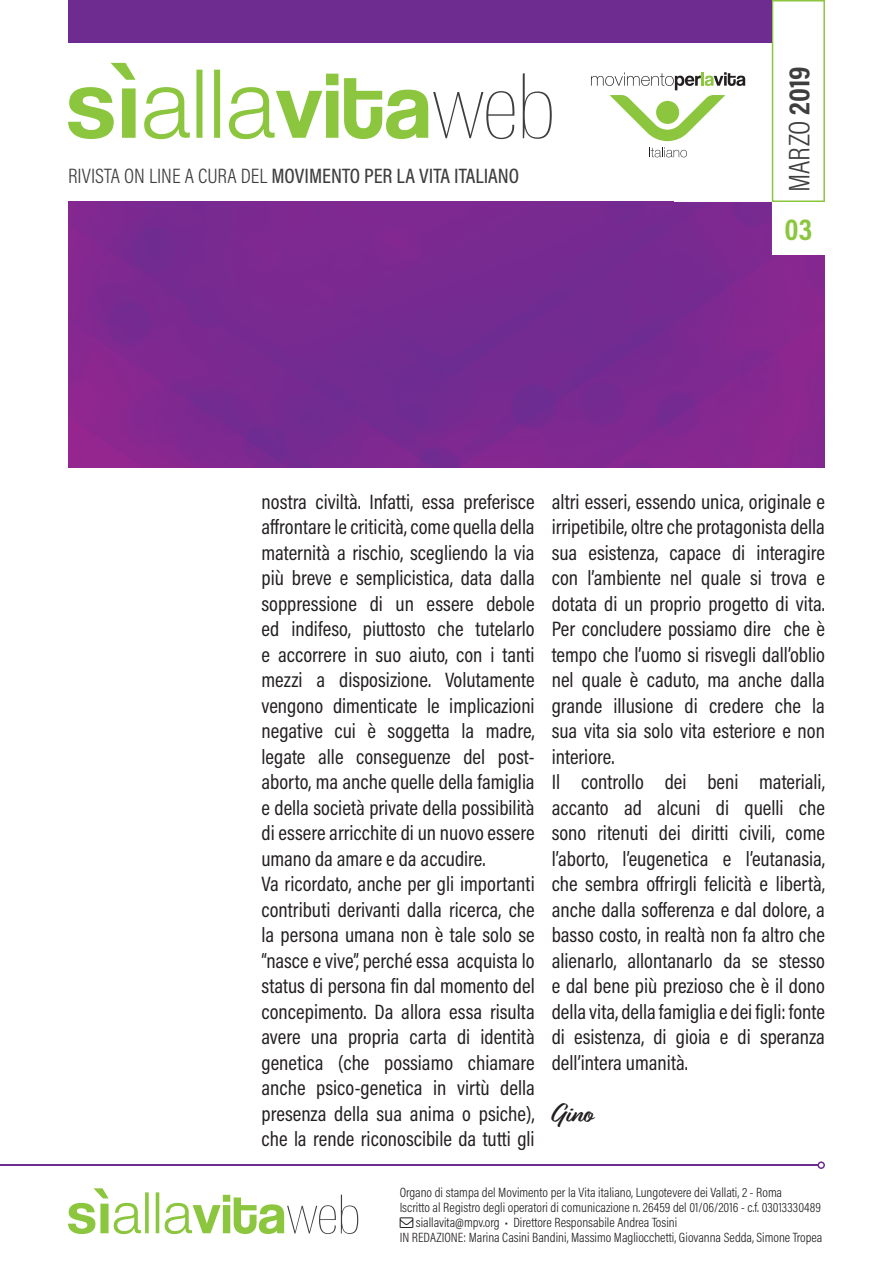
<style>
.page{position:relative;width:893px;height:1263px;background:#fff}
.page>*{position:absolute;margin:0;border:0;box-sizing:border-box;transform-origin:0 0}
.t1{font:300 30px "Acumin Pro Cond";color:#3e3e3f}
.t2{font:700 30px "Acumin Pro Cond";color:#8bc63e}
.t3{font:700 25.5px "Relation";color:#231f20}
.t4{font:21px/25.5px "Acumin Pro Cond";color:#231f20}
.t5{font:500 21px "Acumin Pro Cond";color:#3e3e3f}
.t6{font:300 13.5px "Acumin Pro Cond";color:#231f20}
.s1{font-weight:300}
.s2{font-weight:700}
</style>
<div class="page">
<svg style="left:68px;top:63px;width:484px;height:76px"></svg>
<svg style="left:591px;top:72px;width:154px;height:69px"></svg>
<svg style="left:649px;top:147px;width:38px;height:10px"></svg>
<svg style="left:772px;top:0;width:53px;height:202px"></svg>
<svg style="left:68px;top:1188px;width:290px;height:46px"></svg>
<img style="left:68px;top:202px;width:706px;height:266px">
<div style="left:774px;top:255px;width:51px;height:213px;background:#892790"></div>
<hr style="left:0;top:1164px;width:818px;height:2px;background:#6e2c91">
<svg style="left:817px;top:1161px;width:8px;height:8px"></svg>
<div style="left:68px;top:0;width:704px;height:43px;background:#6e2c91"></div>
<p class="t5" style="left:68px;top:162px;width:453px"><span class="s1">RIVISTA ON LINE A CURA DEL</span> MOVIMENTO PER LA VITA ITALIANO</p>
<h1 class="t1" style="left:780px;top:192px;width:127px;rotate:-90deg">MARZO <span class="s2">2019</span></h1>
<h1 class="t2" style="left:784px;top:209px;width:29px">03</h1>
<p class="t4" style="left:261px;top:488px;width:275px">nostra civiltà. Infatti, essa preferisce affrontare le criticità, come quella della maternità a rischio, scegliendo la via più breve e semplicistica, data dalla soppressione di un essere debole ed indifeso, piuttosto che tutelarlo e accorrere in suo aiuto, con i tanti mezzi a disposizione. Volutamente vengono dimenticate le implicazioni negative cui è soggetta la madre, legate alle conseguenze del post&shy;aborto, ma anche quelle della famiglia e della società private della possibilità di essere arricchite di un nuovo essere umano da amare e da accudire.<br>Va ricordato, anche per gli importanti contributi derivanti dalla ricerca, che la persona umana non è tale solo se “nasce e vive”, perché essa acquista lo status di persona fin dal momento del concepimento. Da allora essa risulta avere una propria carta di identità genetica (che possiamo chiamare anche psico-genetica in virtù della presenza della sua anima o psiche), che la rende riconoscibile da tutti gli</p>
<p class="t4" style="left:552px;top:488px;width:275px">altri esseri, essendo unica, originale e irripetibile, oltre che protagonista della sua esistenza, capace di interagire con l’ambiente nel quale si trova e dotata di un proprio progetto di vita.<br>Per concludere possiamo dire che è tempo che l’uomo si risvegli dall’oblio nel quale è caduto, ma anche dalla grande illusione di credere che la sua vita sia solo vita esteriore e non interiore.<br>Il controllo dei beni materiali, accanto ad alcuni di quelli che sono ritenuti dei diritti civili, come l’aborto, l’eugenetica e l’eutanasia, che sembra offrirgli felicità e libertà, anche dalla sofferenza e dal dolore, a basso costo, in realtà non fa altro che alienarlo, allontanarlo da se stesso e dal bene più prezioso che è il dono della vita, della famiglia e dei figli: fonte di esistenza, di gioia e di speranza dell’intera umanità.</p>
<p class="t3" style="left:552px;top:1099px;width:42px">Gino</p>
<p class="t6" style="left:400px;top:1183px;width:384px">Organo di stampa del Movimento per la Vita italiano, Lungotevere dei Vallati, 2 - Roma</p>
<p class="t6" style="left:400px;top:1198px;width:423px">Iscritto al Registro degli operatori di comunicazione n. 26459 del 01/06/2016 - c.f. 03013330489</p>
<p class="t6" style="left:416px;top:1213px;width:263px">siallavita@mpv.org • Direttore Responsabile Andrea Tosini</p>
<p class="t6" style="left:400px;top:1228px;width:424px">IN REDAZIONE: Marina Casini Bandini, Massimo Magliocchetti, Giovanna Sedda, Simone Tropea</p>
</div>
